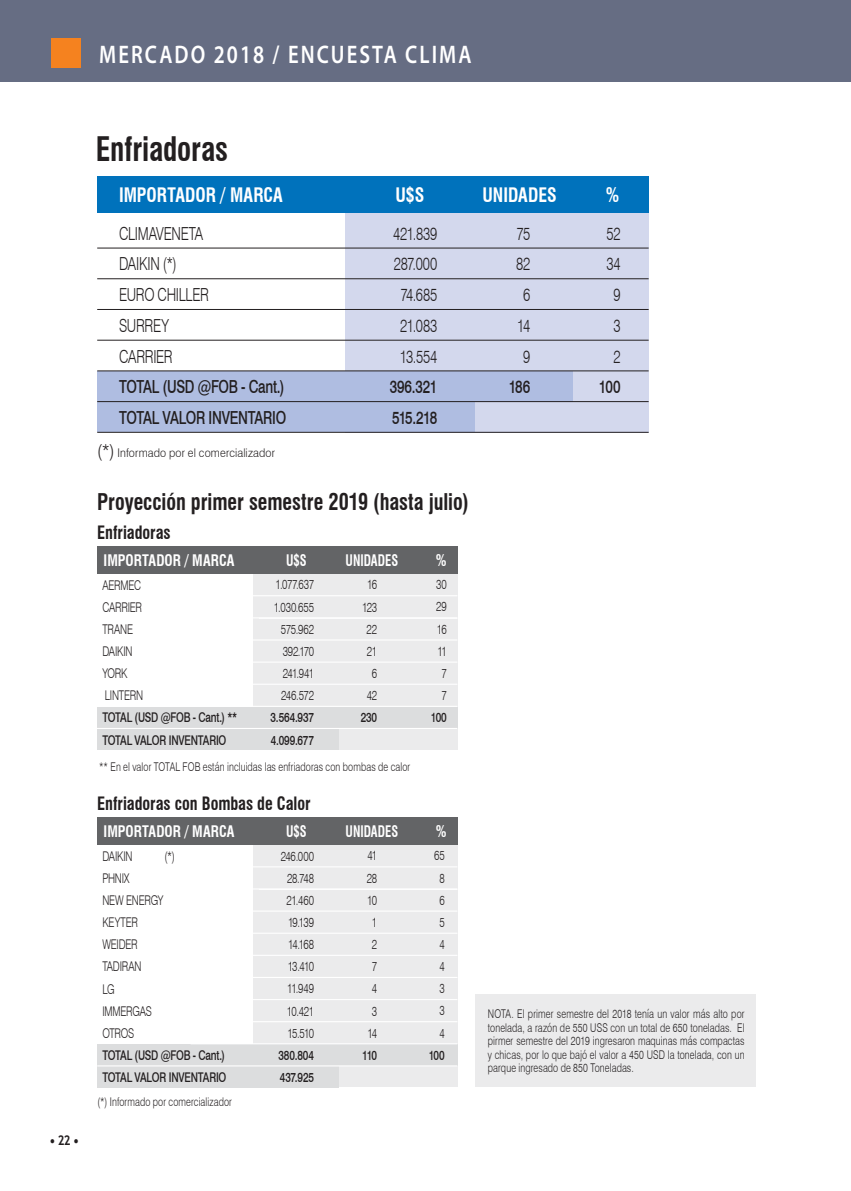
<style>
.page{position:relative;width:851px;height:1191px;background:#fff}
.page>*{position:absolute;margin:0;border:0;box-sizing:border-box;transform-origin:0 0}
.t1{font:700 condensed 33px "Swiss 721 BT";letter-spacing:-.005em;color:#231f20;scale:.89 1}
.t2{font:600 25.5px "Myriad Pro";letter-spacing:.1em;color:#fff;scale:.81 1}
.t3{font:700 condensed 22.5px "Swiss 721 BT";color:#231f20;scale:.9 1}
.t4{font:700 condensed 19.5px "Swiss 721 BT";color:#fff;scale:.9 1}
.t5{font:300 18px/30.8px "Swiss 721 BT";letter-spacing:-.02em;color:#231f20;text-align:center;scale:.75 1}
.t6{font:500 18px/30.8px "Swiss 721 BT";letter-spacing:-.02em;color:#231f20;scale:.75 1}
.t7{font:700 condensed 18px "Swiss 721 BT";color:#231f20;scale:.9 1}
.t8{font:500 18px/30.8px "Swiss 721 BT";letter-spacing:-.04em;color:#231f20;scale:.75 1}
.t9{font:700 condensed 15.6px "Swiss 721 BT";color:#fff;scale:.9 1}
.t10{font:700 condensed 15.6px "Swiss 721 BT";color:#fff;scale:.8 1}
.t11{font:700 13.5px "Trebuchet MS";color:#231f20;scale:.85 1}
.t12{font:300 13.35px/22.2px "Swiss 721 BT";letter-spacing:-.025em;color:#231f20;text-align:center;scale:.75 1}
.t13{font:500 13.35px/22.2px "Swiss 721 BT";letter-spacing:-.02em;color:#231f20;scale:.75 1}
.t14{font:300 13.35px/22.2px "Swiss 721 BT";letter-spacing:-.05em;color:#231f20;text-align:center;scale:.75 1}
.t15{font:300 12px/13.5px "Swiss 721 BT";letter-spacing:.015em;color:#231f20;text-align:justify;scale:.75 1}
.t16{font:300 12px "Swiss 721 BT";letter-spacing:.015em;color:#231f20;scale:.9 1}
.s1{font-size:18px}
</style>
<div class="page">
<div style="left:0;top:0;width:850px;height:82px;background:#666d83"></div>
<div style="left:51px;top:38px;width:30px;height:30px;background:#f5821f"></div>
<div style="left:253px;top:562px;width:204px;height:187px;background:#ebebec"></div>
<div style="left:253px;top:833px;width:204px;height:254px;background:#ebebec"></div>
<div style="left:475px;top:994px;width:280px;height:93px;background:#ebebec"></div>
<div style="left:97px;top:707px;width:360px;height:21px;background:#dcddde"></div>
<div style="left:97px;top:1044px;width:360px;height:21px;background:#dcddde"></div>
<div style="left:97px;top:728px;width:242px;height:21px;background:#dcddde"></div>
<div style="left:97px;top:1066px;width:242px;height:21px;background:#dcddde"></div>
<div style="left:345px;top:202px;width:303px;height:230px;background:#d3d8ed"></div>
<div style="left:97px;top:371px;width:475px;height:30px;background:#afbde1"></div>
<div style="left:97px;top:400px;width:378px;height:32px;background:#afbde1"></div>
<hr style="left:97px;top:248px;width:551px;height:1px;background:#231f20">
<hr style="left:97px;top:278px;width:551px;height:1px;background:#231f20">
<hr style="left:97px;top:309px;width:551px;height:1px;background:#231f20">
<hr style="left:97px;top:340px;width:551px;height:1px;background:#231f20">
<hr style="left:97px;top:370px;width:551px;height:1px;background:#231f20">
<hr style="left:97px;top:401px;width:551px;height:1px;background:#231f20">
<hr style="left:97px;top:432px;width:551px;height:1px;background:#231f20">
<div style="left:97px;top:176px;width:551px;height:36px;background:#0072bc"></div>
<hr style="left:190px;top:595px;width:267px;height:1px;background:#fff">
<hr style="left:190px;top:866px;width:267px;height:1px;background:#fff">
<hr style="left:190px;top:617px;width:267px;height:1px;background:#fff">
<hr style="left:190px;top:888px;width:267px;height:1px;background:#fff">
<hr style="left:190px;top:639px;width:267px;height:1px;background:#fff">
<hr style="left:190px;top:910px;width:267px;height:1px;background:#fff">
<hr style="left:190px;top:661px;width:267px;height:1px;background:#fff">
<hr style="left:190px;top:932px;width:267px;height:1px;background:#fff">
<hr style="left:190px;top:706px;width:267px;height:1px;background:#fff">
<hr style="left:190px;top:977px;width:267px;height:1px;background:#fff">
<hr style="left:190px;top:1021px;width:267px;height:1px;background:#fff">
<hr style="left:190px;top:1043px;width:267px;height:1px;background:#fff">
<hr style="left:97px;top:1065px;width:360px;height:1px;background:#fff">
<hr style="left:96px;top:728px;width:361px;height:1px;background:#fff">
<hr style="left:96px;top:999px;width:361px;height:1px;background:#fff">
<hr style="left:190px;top:683px;width:267px;height:2px;background:#fff">
<hr style="left:190px;top:954px;width:267px;height:2px;background:#fff">
<div style="left:97px;top:546px;width:360px;height:27px;background:#636466"></div>
<div style="left:97px;top:817px;width:360px;height:27px;background:#636466"></div>
<hr style="left:259px;top:617px;width:198px;height:2px;background:#fff">
<hr style="left:259px;top:888px;width:198px;height:2px;background:#fff">
<h2 class="t2" style="left:99px;top:39px;width:461px">MERCADO 2018 / ENCUESTA CLIMA</h2>
<p class="t11" style="left:49px;top:1131px;width:36px">• 22 •</p>
<h1 class="t1" style="left:96px;top:129px;width:150px">Enfriadoras</h1>
<h3 class="t4" style="left:119px;top:183px;width:183px">IMPORTADOR / MARCA</h3>
<h3 class="t4" style="left:395px;top:183px;width:34px">U$S</h3>
<h3 class="t4" style="left:482px;top:183px;width:84px">UNIDADES</h3>
<h3 class="t4" style="left:605px;top:183px;width:17px">%</h3>
<h3 class="t5" style="left:119px;top:218px;width:121px;text-align:left">CLIMAVENETA<br>DAIKIN (*)<br>EURO CHILLER<br>SURREY<br>CARRIER</h3>
<h3 class="t6" style="left:119px;top:371px;width:224px">TOTAL (USD @FOB - Cant.)<br>TOTAL VALOR INVENTARIO</h3>
<p class="t16" style="left:97px;top:446px;width:199px"><span class="s1">(*)</span> Informado por el comercializador</p>
<h3 class="t5" style="left:393px;top:218px;width:60px">421.839<br>287.000<br>74.685<br>21.083<br>13.554</h3>
<h3 class="t8" style="left:389px;top:371px;width:65px">396.321<br>515.218</h3>
<h3 class="t3" style="left:97px;top:489px;width:414px">Proyección primer semestre 2019 (hasta julio)</h3>
<h3 class="t7" style="left:97px;top:522px;width:83px">Enfriadoras</h3>
<h3 class="t9" style="left:104px;top:551px;width:147px">IMPORTADOR / MARCA</h3>
<h3 class="t10" style="left:286px;top:551px;width:27px">U$S</h3>
<h3 class="t10" style="left:345px;top:551px;width:67px">UNIDADES</h3>
<h3 class="t9" style="left:436px;top:551px;width:14px">%</h3>
<p class="t12" style="left:102px;top:573px;width:56px;text-align:left">AERMEC<br>CARRIER<br>TRANE<br>DAIKIN<br>YORK<br>LINTERN</p>
<p class="t13" style="left:102px;top:706px;width:181px">TOTAL (USD @FOB - Cant.) **<br>TOTAL VALOR INVENTARIO</p>
<p class="t12" style="left:274px;top:573px;width:55px;text-align:right">1.077.637<br>1.030.655<br>575.962<br>392.170<br>241.941<br>246.572</p>
<p class="t13" style="left:270px;top:706px;width:59px">3.564.937<br>4.099.677</p>
<p class="t12" style="left:362px;top:573px;width:21px;text-align:right">16<br>123<br>22<br>21<br>6<br>42</p>
<p class="t13" style="left:360px;top:706px;width:23px">230</p>
<p class="t12" style="left:436px;top:573px;width:16px">30<br>29<br>16<br>11<br>7<br>7</p>
<p class="t13" style="left:431px;top:706px;width:23px">100</p>
<p class="t15" style="left:99px;top:759px;width:416px">** En el valor TOTAL FOB están incluidas las enfriadoras con bombas de calor</p>
<h3 class="t7" style="left:97px;top:793px;width:238px">Enfriadoras con Bombas de Calor</h3>
<h3 class="t9" style="left:104px;top:822px;width:147px">IMPORTADOR / MARCA</h3>
<h3 class="t10" style="left:286px;top:822px;width:27px">U$S</h3>
<h3 class="t10" style="left:345px;top:822px;width:67px">UNIDADES</h3>
<h3 class="t9" style="left:436px;top:822px;width:14px">%</h3>
<p class="t12" style="left:102px;top:844px;width:42px">DAIKIN</p>
<p class="t12" style="left:164px;top:844px;width:15px">(*)</p>
<p class="t12" style="left:102px;top:866px;width:83px;text-align:left">PHNIX<br>NEW ENERGY<br>KEYTER<br>WEIDER<br>TADIRAN<br>LG<br>IMMERGAS<br>OTROS</p>
<p class="t13" style="left:102px;top:1044px;width:167px">TOTAL (USD @FOB - Cant.)<br>TOTAL VALOR INVENTARIO</p>
<p class="t14" style="left:281px;top:844px;width:46px">246.000<br>28.748<br>21.460<br>19.139<br>14.168<br>13.410<br>11.949<br>10.421<br>15.510</p>
<p class="t13" style="left:278px;top:1044px;width:49px">380.804<br>437.925</p>
<p class="t12" style="left:367px;top:844px;width:15px">41<br>28<br>10<br>1<br>2<br>7<br>4<br>3<br>14</p>
<p class="t13" style="left:362px;top:1043px;width:21px">110</p>
<p class="t12" style="left:434px;top:844px;width:16px">65<br>8<br>6<br>5<br>4<br>4<br>3<br>3<br>4</p>
<p class="t13" style="left:428px;top:1043px;width:23px">100</p>
<p class="t15" style="left:97px;top:1094px;width:181px">(*) Informado por comercializador</p>
<h3 class="t5" style="left:516px;top:218px;width:20px">75<br>82<br>6<br>14<br>9</h3>
<h3 class="t6" style="left:508px;top:371px;width:30px">186</h3>
<h3 class="t5" style="left:606px;top:218px;width:20px">52<br>34<br>9<br>3<br>2</h3>
<h3 class="t6" style="left:599px;top:371px;width:30px">100</h3>
<p class="t15" style="left:488px;top:1007px;width:344px">NOTA. El primer semestre del 2018 tenía un valor más alto por tonelada, a razón de 550 USS con un total de 650 toneladas. El pirmer semestre del 2019 ingresaron maquinas más compactas y chicas, por lo que bajó el valor a 450 USD la tonelada, con un parque ingresado de 850 Toneladas.</p>
</div>
